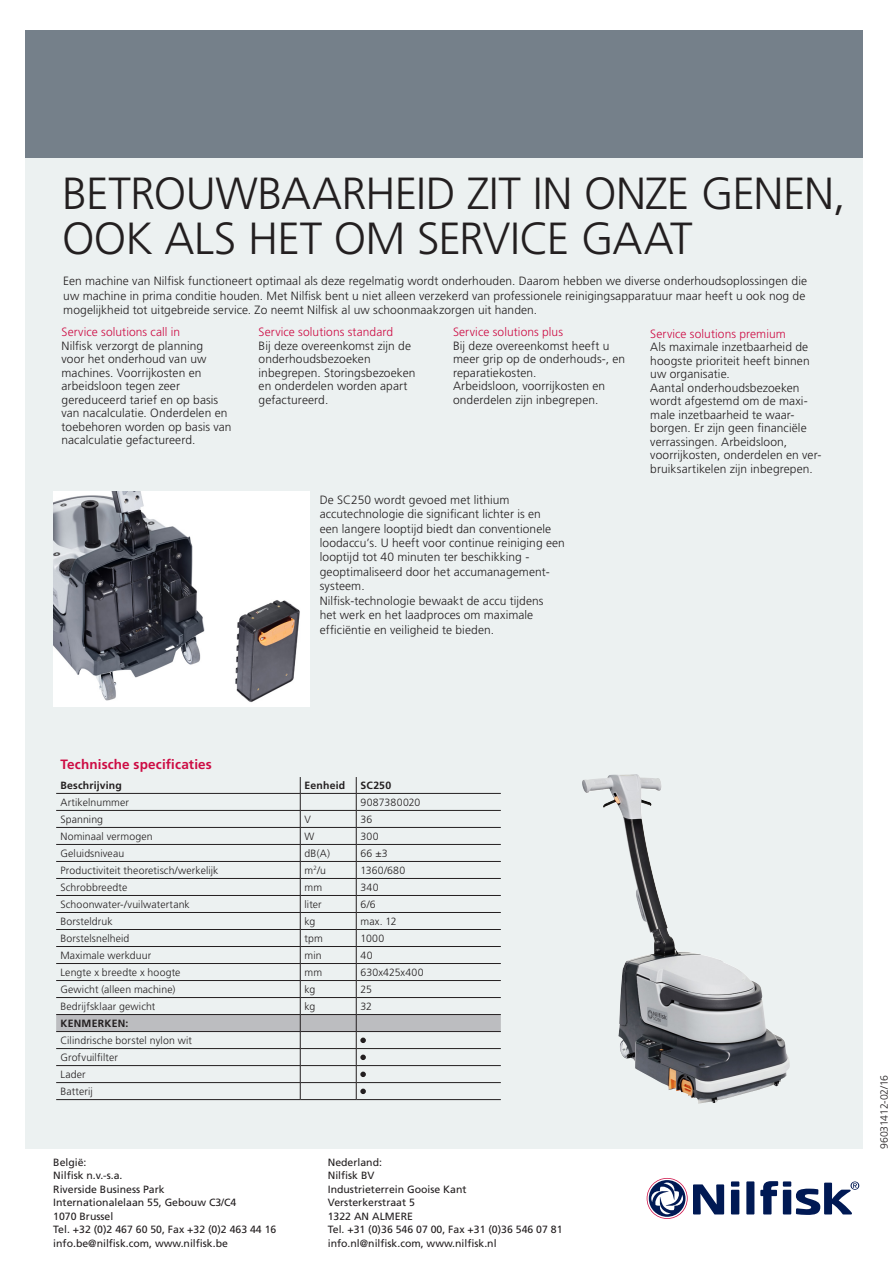
<style>
.page{position:relative;width:893px;height:1263px;background:#fff}
.page>*{position:absolute;margin:0;border:0;box-sizing:border-box;transform-origin:0 0}
.t1{font:300 45px/45px "Frutiger LT Std";letter-spacing:-.015em;color:#231f20}
.N_SUBHEAD_9_12{font:700 13.5px "Frutiger LT Std";letter-spacing:.01em;color:#cd0c44}
.N_Body_text_9_12{font:300 12px/13.5px "Frutiger LT Std";letter-spacing:.005em;color:#231f20}
.N_Caption_7_9_5{font:300 12px/14.4px "Frutiger LT Std";letter-spacing:.005em;color:#231f20}
.N_Notes_7_9_5{font:300 12px/14.4px "Frutiger LT Std";letter-spacing:.005em;color:#231f20}
.N_SUBHEAD_9_12-2{font:300 12px "Frutiger LT Std";letter-spacing:.01em;color:#cd0c44}
.N_SUBHEAD_9_12-3{font:300 12px/13.5px "Frutiger LT Std";letter-spacing:.01em;color:#231f20}
.N_Notes_7_9_5-2{font:300 10.5px "Frutiger LT Std";letter-spacing:.01em;color:#231f20}
.t2{font:10.5px "Frutiger LT Std";color:#231f20}
.N_Notes_7_9_5-3{font:700 10.5px "Frutiger LT Std";letter-spacing:.02em;color:#231f20}
.Billedtekst{font:300 10.5px "Frutiger LT Std";letter-spacing:-.02em;color:#231f20}
</style>
<div class="page">
<div style="left:26px;top:30px;width:837px;height:128px;background:#75808a"></div>
<div style="left:746px;top:1181px;width:8px;height:33px;background:#001954"></div>
<div style="left:731px;top:1190px;width:8px;height:24px;background:#001954"></div>
<div style="left:783px;top:1190px;width:8px;height:24px;background:#001954"></div>
<div style="left:731px;top:1181px;width:8px;height:5px;background:#001954"></div>
<div style="left:783px;top:1181px;width:8px;height:5px;background:#001954"></div>
<svg style="left:760px;top:1181px;width:18px;height:33px"></svg>
<svg style="left:647px;top:1178px;width:77px;height:41px"></svg>
<svg style="left:796px;top:1181px;width:63px;height:34px"></svg>
<div style="left:26px;top:158px;width:837px;height:990px;background:#ecf1f1"></div>
<hr style="left:56px;top:1099px;width:244px;height:1px;background:#231f20">
<hr style="left:300px;top:1099px;width:56px;height:1px;background:#231f20">
<hr style="left:356px;top:1099px;width:145px;height:1px;background:#231f20">
<svg style="left:56px;top:777px;width:445px;height:322px"></svg>
<img style="left:53px;top:491px;width:257px;height:216px">
<img style="left:582px;top:774px;width:106px;height:320px">
<p class="t1" style="left:62px;top:171px;width:785px">BETROUWBAARHEID ZIT IN ONZE GENEN,<br>OOK ALS HET OM SERVICE GAAT</p>
<p class="N_Notes_7_9_5" style="left:63px;top:274px;width:745px">Een machine van Nilfisk functioneert optimaal als deze regelmatig wordt onderhouden. Daarom hebben we diverse onderhoudsoplossingen die uw machine in prima conditie houden. Met Nilfisk bent u niet alleen verzekerd van professionele reinigingsapparatuur maar heeft u ook nog de mogelijkheid tot uitgebreide service. Zo neemt Nilfisk al uw schoonmaakzorgen uit handen.</p>
<p class="N_SUBHEAD_9_12-2" style="left:62px;top:325px;width:120px">Service solutions call in</p>
<p class="N_SUBHEAD_9_12-3" style="left:62px;top:339px;width:147px">Nilfisk verzorgt de planning voor het onderhoud van uw machines. Voorrijkosten en</p>
<p class="N_Body_text_9_12" style="left:62px;top:379px;width:172px">arbeidsloon tegen zeer gereduceerd tarief en op basis van nacalculatie. Onderdelen en toebehoren worden op basis van nacalculatie gefactureerd.</p>
<p class="N_SUBHEAD_9_12-2" style="left:259px;top:325px;width:136px">Service solutions standard</p>
<p class="N_Body_text_9_12" style="left:259px;top:339px;width:158px">Bij deze overeenkomst zijn de onderhoudsbezoeken inbegrepen. Storingsbezoeken en onderdelen worden apart gefactureerd.</p>
<p class="N_SUBHEAD_9_12-2" style="left:453px;top:325px;width:111px">Service solutions plus</p>
<p class="N_Body_text_9_12" style="left:453px;top:339px;width:174px">Bij deze overeenkomst heeft u meer grip op de onderhouds-, en reparatiekosten.</p>
<p class="N_Body_text_9_12" style="left:453px;top:379px;width:154px">Arbeidsloon, voorrijkosten en onderdelen zijn inbegrepen.</p>
<p class="N_SUBHEAD_9_12-2" style="left:650px;top:327px;width:137px">Service solutions premium</p>
<p class="N_Body_text_9_12" style="left:650px;top:340px;width:161px;text-align:justify">Als maximale inzetbaarheid de hoogste prioriteit heeft binnen uw organisatie.</p>
<p class="N_Body_text_9_12" style="left:650px;top:381px;width:173px">Aantal onderhoudsbezoeken wordt afgestemd om de maxi&shy;male inzetbaarheid te waar&shy;borgen. Er zijn geen financiële verrassingen. Arbeidsloon, voorrijkosten, onderdelen en ver&shy;bruiksartikelen zijn inbegrepen.</p>
<p class="N_Caption_7_9_5" style="left:320px;top:493px;width:247px">De SC250 wordt gevoed met lithium accutechnologie die significant lichter is en<br>een langere looptijd biedt dan conventionele loodaccu’s. U heeft voor continue reiniging een looptijd tot 40 minuten ter beschikking - geoptimaliseerd door het accumanagement&shy;systeem.</p>
<p class="N_Caption_7_9_5" style="left:320px;top:593px;width:225px">Nilfisk-technologie bewaakt de accu tijdens het werk en het laadproces om maximale efficiëntie en veiligheid te bieden.</p>
<p class="N_SUBHEAD_9_12" style="left:60px;top:756px;width:153px">Technische specificaties</p>
<p class="N_Notes_7_9_5-3" style="left:60px;top:779px;width:63px">Beschrijving</p>
<p class="N_Notes_7_9_5-3" style="left:304px;top:779px;width:42px">Eenheid</p>
<p class="N_Notes_7_9_5-3" style="left:360px;top:779px;width:32px">SC250</p>
<p class="N_Notes_7_9_5-2" style="left:60px;top:796px;width:70px">Artikelnummer</p>
<p class="N_Notes_7_9_5-2" style="left:360px;top:796px;width:61px">9087380020</p>
<p class="N_Notes_7_9_5-2" style="left:60px;top:813px;width:44px">Spanning</p>
<p class="N_Notes_7_9_5-2" style="left:304px;top:813px;width:8px">V</p>
<p class="N_Notes_7_9_5-2" style="left:360px;top:813px;width:13px">36</p>
<p class="N_Notes_7_9_5-2" style="left:60px;top:830px;width:94px">Nominaal vermogen</p>
<p class="N_Notes_7_9_5-2" style="left:304px;top:830px;width:11px">W</p>
<p class="N_Notes_7_9_5-2" style="left:360px;top:830px;width:20px">300</p>
<p class="N_Notes_7_9_5-2" style="left:60px;top:847px;width:65px">Geluidsniveau</p>
<p class="N_Notes_7_9_5-2" style="left:304px;top:847px;width:27px">dB(A)</p>
<p class="N_Notes_7_9_5-2" style="left:360px;top:847px;width:29px">66 ±3</p>
<p class="N_Notes_7_9_5-2" style="left:60px;top:864px;width:160px">Productiviteit theoretisch/werkelijk</p>
<p class="N_Notes_7_9_5-2" style="left:304px;top:864px;width:23px">m<sup>2</sup>/u</p>
<p class="N_Notes_7_9_5-2" style="left:360px;top:864px;width:46px">1360/680</p>
<p class="N_Notes_7_9_5-2" style="left:60px;top:881px;width:68px">Schrobbreedte</p>
<p class="N_Notes_7_9_5-2" style="left:304px;top:881px;width:19px">mm</p>
<p class="N_Notes_7_9_5-2" style="left:360px;top:881px;width:20px">340</p>
<p class="N_Notes_7_9_5-2" style="left:60px;top:898px;width:131px">Schoonwater-/vuilwatertank</p>
<p class="N_Notes_7_9_5-2" style="left:304px;top:898px;width:19px">liter</p>
<p class="N_Notes_7_9_5-2" style="left:360px;top:898px;width:17px">6/6</p>
<p class="N_Notes_7_9_5-2" style="left:60px;top:915px;width:54px">Borsteldruk</p>
<p class="N_Notes_7_9_5-2" style="left:304px;top:915px;width:12px">kg</p>
<p class="N_Notes_7_9_5-2" style="left:360px;top:915px;width:38px">max. 12</p>
<p class="N_Notes_7_9_5-2" style="left:60px;top:932px;width:71px">Borstelsnelheid</p>
<p class="N_Notes_7_9_5-2" style="left:304px;top:932px;width:20px">tpm</p>
<p class="N_Notes_7_9_5-2" style="left:360px;top:932px;width:25px">1000</p>
<p class="N_Notes_7_9_5-2" style="left:60px;top:949px;width:92px">Maximale werkduur</p>
<p class="N_Notes_7_9_5-2" style="left:304px;top:949px;width:19px">min</p>
<p class="N_Notes_7_9_5-2" style="left:360px;top:949px;width:14px">40</p>
<p class="N_Notes_7_9_5-2" style="left:60px;top:966px;width:122px">Lengte x breedte x hoogte</p>
<p class="N_Notes_7_9_5-2" style="left:304px;top:966px;width:19px">mm</p>
<p class="N_Notes_7_9_5-2" style="left:360px;top:966px;width:65px">630x425x400</p>
<p class="N_Notes_7_9_5-2" style="left:60px;top:983px;width:116px">Gewicht (alleen machine)</p>
<p class="N_Notes_7_9_5-2" style="left:304px;top:983px;width:12px">kg</p>
<p class="N_Notes_7_9_5-2" style="left:360px;top:983px;width:13px">25</p>
<p class="N_Notes_7_9_5-2" style="left:60px;top:1000px;width:97px">Bedrijfsklaar gewicht</p>
<p class="N_Notes_7_9_5-2" style="left:304px;top:1000px;width:12px">kg</p>
<p class="N_Notes_7_9_5-2" style="left:360px;top:1000px;width:13px">32</p>
<p class="N_Notes_7_9_5-3" style="left:60px;top:1017px;width:70px">KENMERKEN:</p>
<p class="N_Notes_7_9_5-2" style="left:60px;top:1034px;width:133px">Cilindrische borstel nylon wit</p>
<p class="N_Notes_7_9_5-2" style="left:360px;top:1034px;width:7px">•</p>
<p class="N_Notes_7_9_5-2" style="left:60px;top:1051px;width:59px">Grofvuilfilter</p>
<p class="N_Notes_7_9_5-2" style="left:360px;top:1051px;width:7px">•</p>
<p class="N_Notes_7_9_5-2" style="left:60px;top:1068px;width:27px">Lader</p>
<p class="N_Notes_7_9_5-2" style="left:360px;top:1068px;width:7px">•</p>
<p class="N_Notes_7_9_5-2" style="left:60px;top:1085px;width:34px">Batterij</p>
<p class="N_Notes_7_9_5-2" style="left:360px;top:1085px;width:7px">•</p>
<p class="t2" style="left:53px;top:1156px;width:35px">België:</p>
<p class="t2" style="left:53px;top:1169px;width:71px">Nilfisk n.v.-s.a.</p>
<p class="t2" style="left:53px;top:1183px;width:113px">Riverside Business Park</p>
<p class="t2" style="left:53px;top:1196px;width:185px">Internationalelaan 55, Gebouw C3/C4</p>
<p class="t2" style="left:53px;top:1210px;width:62px">1070 Brussel</p>
<p class="t2" style="left:53px;top:1223px;width:225px">Tel. +32 (0)2 467 60 50, Fax +32 (0)2 463 44 16</p>
<p class="t2" style="left:53px;top:1237px;width:176px">info.be@nilfisk.com, www.nilfisk.be</p>
<p class="t2" style="left:328px;top:1156px;width:56px">Nederland:</p>
<p class="t2" style="left:328px;top:1169px;width:48px">Nilfisk BV</p>
<p class="t2" style="left:328px;top:1183px;width:140px">Industrieterrein Gooise Kant</p>
<p class="t2" style="left:328px;top:1196px;width:89px">Versterkerstraat 5</p>
<p class="t2" style="left:328px;top:1210px;width:87px">1322 AN ALMERE</p>
<p class="t2" style="left:328px;top:1223px;width:236px">Tel. +31 (0)36 546 07 00, Fax +31 (0)36 546 07 81</p>
<p class="t2" style="left:328px;top:1237px;width:170px">info.nl@nilfisk.com, www.nilfisk.nl</p>
<p class="Billedtekst" style="left:878px;top:1149px;width:75px;rotate:-90deg">96031412-02/16</p>
</div>
